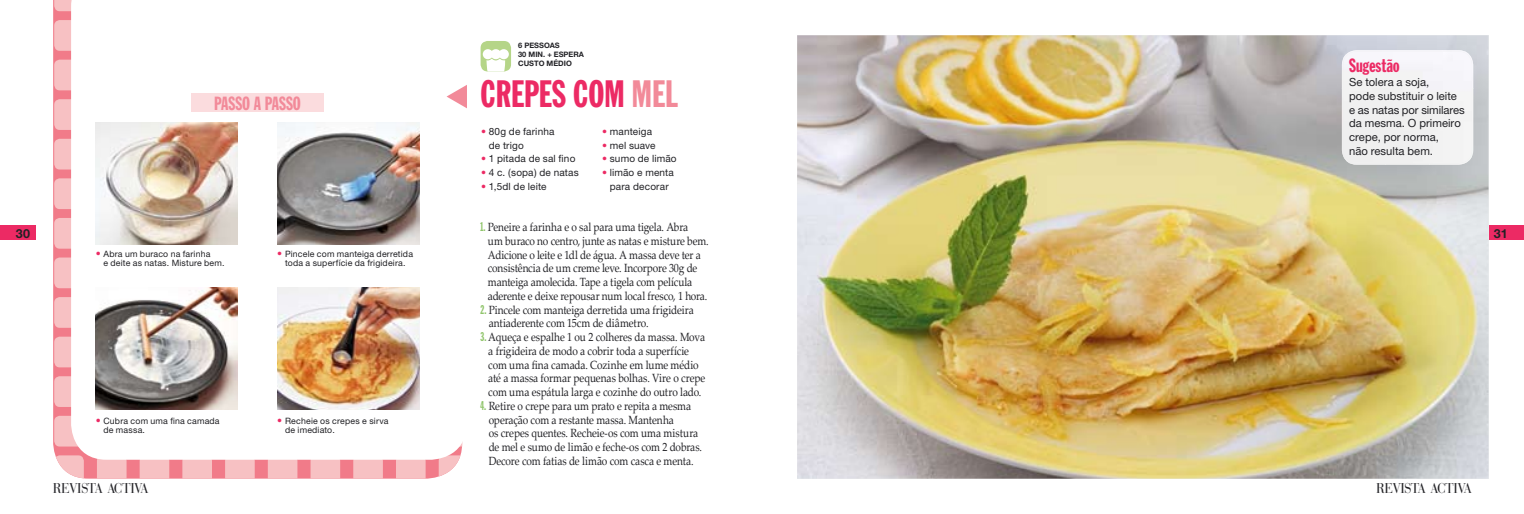
<style>
.page{position:relative;width:1524px;height:514px;background:#fff}
.page>*{position:absolute;margin:0;border:0;box-sizing:border-box;transform-origin:0 0}
.t1{font:37.5px "Franklin Gothic Extra Cond";color:#ec2a64}
.t2{font:18.75px "Franklin Gothic Extra Cond";color:#f28a99}
.t3{font:18.75px "Franklin Gothic Extra Cond";color:#ec2a64}
.t4{font:15px "Bauer Bodoni BT";letter-spacing:.005em;color:#212125;scale:.9 1}
.t5{font:700 12.5px "Helvetica Neue";color:#212125}
.t6{font:11.88px/13.8px "Palatino Linotype";letter-spacing:-.005em;color:#212125;scale:.85 1}
.t7{font:11.25px/13.8px "Helvetica Neue";color:#212125}
.t8{font:10px/13.8px "Helvetica Neue";letter-spacing:.015em;color:#212125}
.t9{font:8.75px/8.8px "Helvetica Neue";letter-spacing:.02em;color:#212125}
.t10{font:700 7.5px/9px "Helvetica Neue";color:#212125}
.s1{color:#f28a99}
.s2{color:#ec2a64}
.s3{font-family:"Franklin Gothic Extra Cond";font-size:12.5px;color:#8fc46a}
.s4{font-size:10px;color:#ec2a64}
</style>
<div class="page">
<div style="left:0;top:225px;width:35px;height:15px;background:#ec2a64"></div>
<div style="left:1488px;top:225px;width:36px;height:15px;background:#ec2a64"></div>
<img style="left:797px;top:35px;width:691px;height:443px">
<div style="left:480px;top:41px;width:31px;height:30px;background:#b5d588;border-radius:7px"></div>
<svg style="left:483px;top:49px;width:26px;height:22px"></svg>
<div style="left:53px;top:0;width:409px;height:478px;background:#f17b89"></div>
<svg style="left:54px;top:337px;width:17px;height:30px"></svg>
<svg style="left:54px;top:297px;width:17px;height:31px"></svg>
<svg style="left:54px;top:257px;width:17px;height:31px"></svg>
<svg style="left:54px;top:218px;width:17px;height:31px"></svg>
<svg style="left:54px;top:99px;width:17px;height:31px"></svg>
<svg style="left:54px;top:416px;width:17px;height:30px"></svg>
<svg style="left:54px;top:455px;width:30px;height:23px"></svg>
<svg style="left:54px;top:60px;width:17px;height:30px"></svg>
<svg style="left:54px;top:20px;width:17px;height:31px"></svg>
<svg style="left:54px;top:0;width:17px;height:11px"></svg>
<svg style="left:97px;top:460px;width:30px;height:18px"></svg>
<svg style="left:140px;top:460px;width:29px;height:18px"></svg>
<svg style="left:182px;top:460px;width:30px;height:18px"></svg>
<svg style="left:396px;top:460px;width:30px;height:18px"></svg>
<svg style="left:439px;top:460px;width:23px;height:18px"></svg>
<svg style="left:225px;top:460px;width:30px;height:18px"></svg>
<svg style="left:353px;top:460px;width:30px;height:18px"></svg>
<svg style="left:268px;top:460px;width:29px;height:18px"></svg>
<svg style="left:310px;top:460px;width:30px;height:18px"></svg>
<svg style="left:54px;top:376px;width:17px;height:31px"></svg>
<svg style="left:54px;top:178px;width:17px;height:31px"></svg>
<svg style="left:54px;top:139px;width:17px;height:30px"></svg>
<div style="left:71px;top:0;width:392px;height:460px;background:#fff"></div>
<svg style="left:439px;top:60px;width:28px;height:70px"></svg>
<img style="left:96px;top:122px;width:142px;height:123px">
<img style="left:278px;top:122px;width:141px;height:123px">
<img style="left:96px;top:287px;width:142px;height:123px">
<img style="left:278px;top:287px;width:141px;height:123px">
<div style="left:191px;top:93px;width:133px;height:19px;background:#fbdcde"></div>
<div style="left:1386px;top:88px;width:43px;height:38px;background:#f0f0f0"></div>
<div style="left:1342px;top:50px;width:131px;height:38px;background:#f5f4f9"></div>
<div style="left:1342px;top:88px;width:44px;height:77px;background:#efefef"></div>
<div style="left:1429px;top:88px;width:44px;height:77px;background:#f3f3f3"></div>
<div style="left:1385px;top:126px;width:44px;height:39px;background:#f0f0f0"></div>
<p class="t2" style="left:214px;top:93px;width:88px">PASSO A PASSO</p>
<p class="t10" style="left:518px;top:41px;width:67px">6 PESSOAS<br>30 MIN. + ESPERA<br>CUSTO MÉDIO</p>
<p class="t1" style="left:480px;top:73px;width:199px">CREPES COM <span class="s1">MEL</span></p>
<p class="t8" style="left:489px;top:124px;width:67px;text-indent:-8px"><span class="s2">•</span> 80g de farinha de trigo</p>
<p class="t8" style="left:481px;top:152px;width:96px"><span class="s2">•</span> 1 pitada de sal fino</p>
<p class="t8" style="left:481px;top:165px;width:99px"><span class="s2">•</span> 4 c. (sopa) de natas</p>
<p class="t8" style="left:481px;top:179px;width:67px"><span class="s2">•</span> 1,5dl de leite</p>
<p class="t8" style="left:602px;top:124px;width:52px"><span class="s2">•</span> manteiga</p>
<p class="t8" style="left:602px;top:138px;width:55px"><span class="s2">•</span> mel suave</p>
<p class="t8" style="left:602px;top:152px;width:76px"><span class="s2">•</span> sumo de limão</p>
<p class="t8" style="left:602px;top:165px;width:73px;text-align:center"><span class="s2">•</span> limão e menta para decorar</p>
<p class="t3" style="left:1349px;top:56px;width:52px">Sugestão</p>
<p class="t7" style="left:1349px;top:75px;width:117px">Se tolera a soja,<br>pode substituir o leite e as natas por similares da mesma. O primeiro crepe, por norma,<br>não resulta bem.</p>
<p class="t6" style="left:488px;top:220px;width:261px;text-indent:-7px"><span class="s3">1.</span> Peneire a farinha e o sal para uma tigela. Abra<br>um buraco no centro, junte as natas e misture bem.<br>Adicione o leite e 1dl de água. A massa deve ter a consistência de um creme leve. Incorpore 30g de manteiga amolecida. Tape a tigela com película aderente e deixe repousar num local fresco, 1 hora.</p>
<p class="t6" style="left:489px;top:302px;width:243px;text-indent:-8px"><span class="s3">2.</span> Pincele com manteiga derretida uma frigideira antiaderente com 15cm de diâmetro.</p>
<p class="t6" style="left:488px;top:330px;width:257px;text-indent:-8px"><span class="s3">3.</span> Aqueça e espalhe 1 ou 2 colheres da massa. Mova a frigideira de modo a cobrir toda a superfície com uma fina camada. Cozinhe em lume médio até a massa formar pequenas bolhas. Vire o crepe com uma espátula larga e cozinhe do outro lado.</p>
<p class="t6" style="left:489px;top:398px;width:252px;text-indent:-8px"><span class="s3">4.</span> Retire o crepe para um prato e repita a mesma operação com a restante massa. Mantenha<br>os crepes quentes. Recheie-os com uma mistura de mel e sumo de limão e feche-os com 2 dobras.<br>Decore com fatias de limão com casca e menta.</p>
<p class="t5" style="left:16px;top:226px;width:16px">30</p>
<p class="t5" style="left:1494px;top:226px;width:15px">31</p>
<p class="t9" style="left:103px;top:250px;width:123px;text-indent:-8px"><span class="s4">•</span> Abra um buraco na farinha<br>e deite as natas. Misture bem.</p>
<p class="t9" style="left:277px;top:250px;width:137px;text-align:center"><span class="s4">•</span> Pincele com manteiga derretida toda a superfície da frigideira.</p>
<p class="t9" style="left:103px;top:416px;width:118px;text-indent:-8px"><span class="s4">•</span> Cubra com uma fina camada de massa.</p>
<p class="t9" style="left:285px;top:416px;width:105px;text-indent:-8px"><span class="s4">•</span> Recheie os crepes e sirva de imediato.</p>
<p class="t4" style="left:53px;top:479px;width:106px">REVISTA ACTIVA</p>
<p class="t4" style="left:1376px;top:479px;width:106px">REVISTA ACTIVA</p>
</div>
